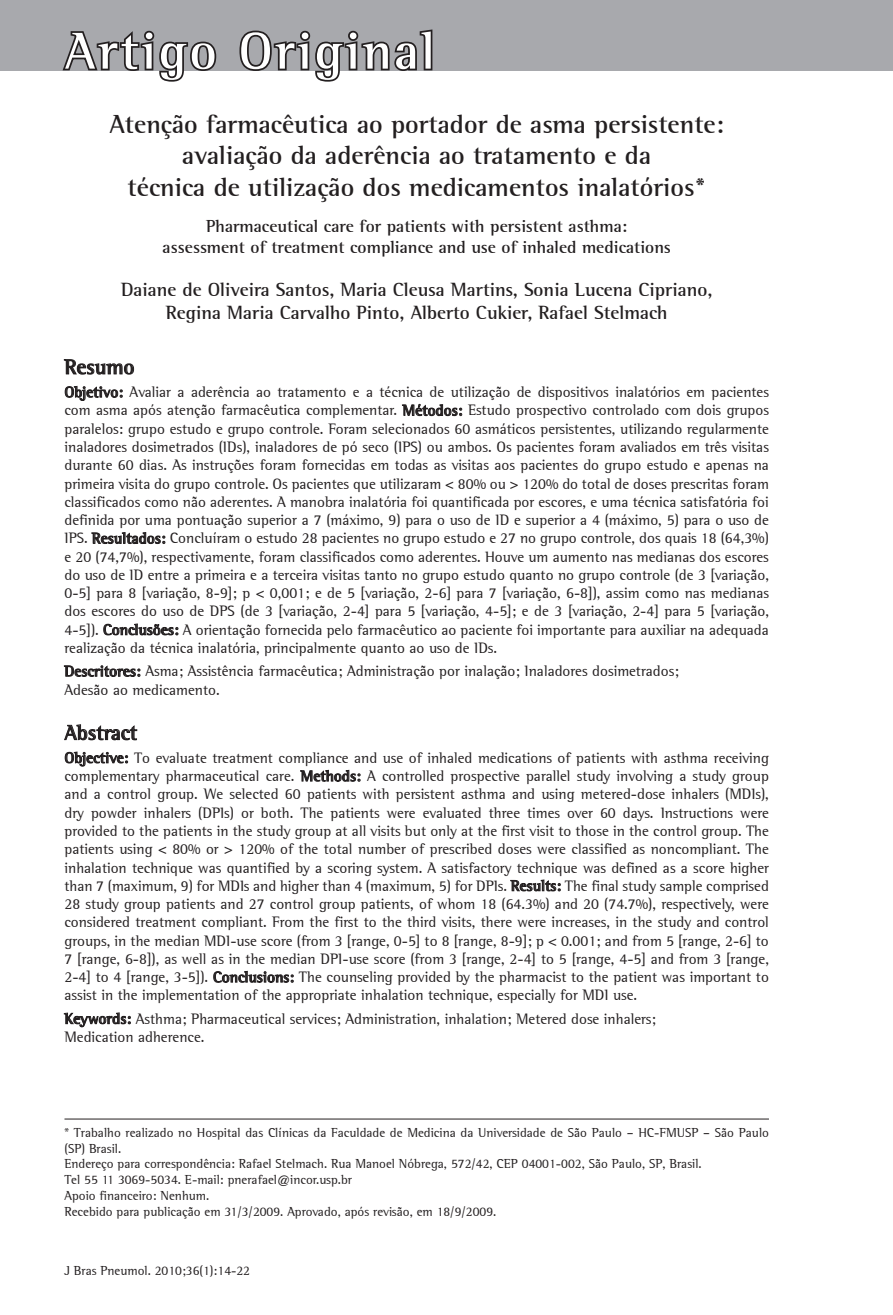
<style>
.page{position:relative;width:893px;height:1315px;background:#fff}
.page>*{position:absolute;margin:0;border:0;box-sizing:border-box;transform-origin:0 0}
.capítulo{font:700 52.5px "Libre Semi Serif S Si";letter-spacing:.05em;color:#fff}
.título___1o_idioma{font:700 26.25px/31.5px "Libre Semi Serif S Si";color:#231f20;text-align:center}
.resumo___título{font:700 21px "Libre Semi Serif S Si";color:#231f20}
.autores{font:700 19.25px/23.1px "Libre Semi Serif S Si";color:#231f20;text-align:center}
.título___2o_idioma{font:700 17.5px/21px "Libre Semi Serif S Si";color:#231f20;text-align:center}
.resumo___português{font:15.22px/18.2px "Libre Semi Serif S Si";color:#231f20;text-align:justify}
.resumo___inglês{font:15.22px/18.2px "Libre Semi Serif S Si";color:#231f20;text-align:justify}
.palavras-chave___por{font:15.22px/18.2px "Libre Semi Serif S Si";color:#231f20}
.palavras-chave___ing{font:15.22px/18.2px "Libre Semi Serif S Si";color:#231f20}
.endereço{font:13.12px/15.8px "Libre Semi Serif S Si";color:#231f20}
.rodapé{font:13.12px "Libre Semi Serif S Si";color:#231f20}
.s1{font-weight:700}
</style>
<div class="page">
<div style="left:0;top:0;width:893px;height:70px;background:#a8a9ad"></div>
<svg style="left:64px;top:359px;width:70px;height:15px"></svg>
<svg style="left:65px;top:386px;width:57px;height:14px"></svg>
<svg style="left:402px;top:403px;width:60px;height:13px"></svg>
<svg style="left:92px;top:532px;width:73px;height:12px"></svg>
<svg style="left:104px;top:624px;width:74px;height:11px"></svg>
<svg style="left:64px;top:665px;width:76px;height:11px"></svg>
<svg style="left:64px;top:724px;width:73px;height:16px"></svg>
<svg style="left:65px;top:752px;width:63px;height:14px"></svg>
<svg style="left:300px;top:770px;width:60px;height:11px"></svg>
<svg style="left:511px;top:880px;width:49px;height:11px"></svg>
<svg style="left:214px;top:971px;width:79px;height:11px"></svg>
<svg style="left:64px;top:1012px;width:67px;height:15px"></svg>
<hr style="left:64px;top:1118px;width:705px;height:1px;background:#231f20">
<svg style="left:60px;top:30px;width:159px;height:52px"></svg>
<svg style="left:237px;top:29px;width:197px;height:53px"></svg>
<p class="capítulo" style="left:64px;top:19px;width:372px">Artigo Original</p>
<p class="título___1o_idioma" style="left:109px;top:108px;width:616px">Atenção farmacêutica ao portador de asma persistente: avaliação da aderência ao tratamento e da<br>técnica de utilização dos medicamentos inalatórios*</p>
<p class="título___2o_idioma" style="left:163px;top:215px;width:510px">Pharmaceutical care for patients with persistent asthma:<br>assessment of treatment compliance and use of inhaled medications</p>
<p class="autores" style="left:121px;top:278px;width:593px">Daiane de Oliveira Santos, Maria Cleusa Martins, Sonia Lucena Cipriano,<br>Regina Maria Carvalho Pinto, Alberto Cukier, Rafael Stelmach</p>
<p class="resumo___título" style="left:64px;top:354px;width:72px">Resumo</p>
<p class="resumo___português" style="left:64px;top:383px;width:706px"><span class="s1">Objetivo:</span> Avaliar a aderência ao tratamento e a técnica de utilização de dispositivos inalatórios em pacientes com asma após atenção farmacêutica complementar. <span class="s1">Métodos:</span> Estudo prospectivo controlado com dois grupos paralelos: grupo estudo e grupo controle. Foram selecionados 60 asmáticos persistentes, utilizando regularmente inaladores dosimetrados (IDs), inaladores de pó seco (IPS) ou ambos. Os pacientes foram avaliados em três visitas durante 60 dias. As instruções foram fornecidas em todas as visitas aos pacientes do grupo estudo e apenas na primeira visita do grupo controle. Os pacientes que utilizaram &lt; 80% ou &gt; 120% do total de doses prescritas foram classificados como não aderentes. A manobra inalatória foi quantificada por escores, e uma técnica satisfatória foi definida por uma pontuação superior a 7 (máximo, 9) para o uso de ID e superior a 4 (máximo, 5) para o uso de IPS. <span class="s1">Resultados:</span> Concluíram o estudo 28 pacientes no grupo estudo e 27 no grupo controle, dos quais 18 (64,3%) e 20 (74,7%), respectivamente, foram classificados como aderentes. Houve um aumento nas medianas dos escores do uso de ID entre a primeira e a terceira visitas tanto no grupo estudo quanto no grupo controle (de 3 [variação, 0-5] para 8 [variação, 8-9]; p &lt; 0,001; e de 5 [variação, 2-6] para 7 [variação, 6-8]), assim como nas medianas dos escores do uso de DPS (de 3 [variação, 2-4] para 5 [variação, 4-5]; e de 3 [variação, 2-4] para 5 [variação, 4-5]). <span class="s1">Conclusões:</span> A orientação fornecida pelo farmacêutico ao paciente foi importante para auxiliar na adequada realização da técnica inalatória, principalmente quanto ao uso de IDs.</p>
<p class="palavras-chave___por" style="left:64px;top:662px;width:616px"><span class="s1">Descritores:</span> Asma; Assistência farmacêutica; Administração por inalação; Inaladores dosimetrados;<br>Adesão ao medicamento.</p>
<p class="resumo___título" style="left:64px;top:720px;width:74px">Abstract</p>
<p class="resumo___inglês" style="left:64px;top:748px;width:706px"><span class="s1">Objective:</span> To evaluate treatment compliance and use of inhaled medications of patients with asthma receiving complementary pharmaceutical care. <span class="s1">Methods:</span> A controlled prospective parallel study involving a study group and a control group. We selected 60 patients with persistent asthma and using metered-dose inhalers (MDIs), dry powder inhalers (DPIs) or both. The patients were evaluated three times over 60 days. Instructions were provided to the patients in the study group at all visits but only at the first visit to those in the control group. The patients using &lt; 80% or &gt; 120% of the total number of prescribed doses were classified as noncompliant. The inhalation technique was quantified by a scoring system. A satisfactory technique was defined as a score higher than 7 (maximum, 9) for MDIs and higher than 4 (maximum, 5) for DPIs. <span class="s1">Results:</span> The final study sample comprised 28 study group patients and 27 control group patients, of whom 18 (64.3%) and 20 (74.7%), respectively, were considered treatment compliant. From the first to the third visits, there were increases, in the study and control groups, in the median MDI-use score (from 3 [range, 0-5] to 8 [range, 8-9]; p &lt; 0.001; and from 5 [range, 2-6] to 7 [range, 6-8]), as well as in the median DPI-use score (from 3 [range, 2-4] to 5 [range, 4-5] and from 3 [range, 2-4] to 4 [range, 3-5]). <span class="s1">Conclusions:</span> The counseling provided by the pharmacist to the patient was important to assist in the implementation of the appropriate inhalation technique, especially for MDI use.</p>
<p class="palavras-chave___ing" style="left:64px;top:1009px;width:593px"><span class="s1">Keywords:</span> Asthma; Pharmaceutical services; Administration, inhalation; Metered dose inhalers;<br>Medication adherence.</p>
<p class="endereço" style="left:64px;top:1124px;width:706px">* Trabalho realizado no Hospital das Clínicas da Faculdade de Medicina da Universidade de São Paulo – HC-FMUSP – São Paulo (SP) Brasil.</p>
<p class="endereço" style="left:64px;top:1156px;width:639px">Endereço para correspondência: Rafael Stelmach. Rua Manoel Nóbrega, 572/42, CEP 04001-002, São Paulo, SP, Brasil.</p>
<p class="endereço" style="left:64px;top:1171px;width:289px">Tel 55 11 3069-5034. E-mail: pnerafael@incor.usp.br</p>
<p class="endereço" style="left:64px;top:1187px;width:146px">Apoio financeiro: Nenhum.</p>
<p class="endereço" style="left:64px;top:1203px;width:433px">Recebido para publicação em 31/3/2009. Aprovado, após revisão, em 18/9/2009.</p>
<p class="rodapé" style="left:64px;top:1263px;width:187px">J Bras Pneumol. 2010;36(1):14-22</p>
</div>
